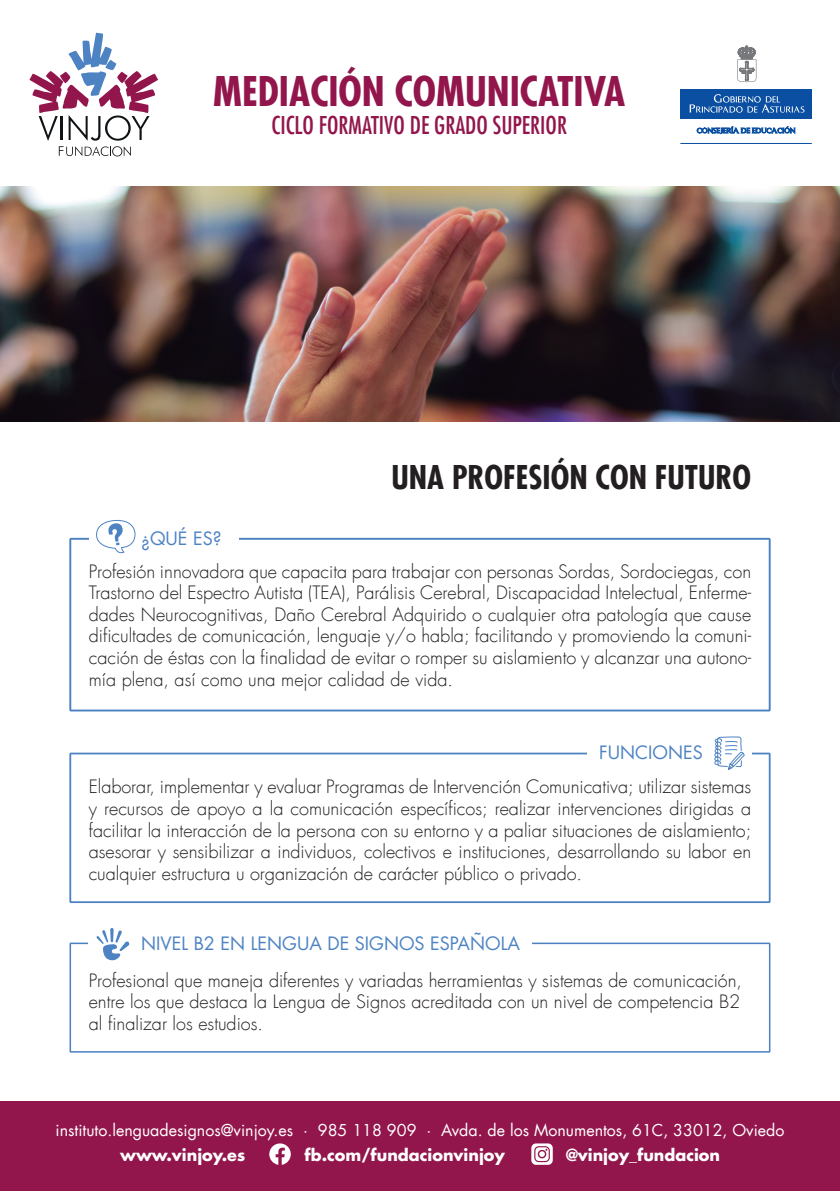
<style>
.page{position:relative;width:840px;height:1191px;background:#fff}
.page>*{position:absolute;margin:0;border:0;box-sizing:border-box;transform-origin:0 0}
.t1{font:700 condensed 40px "Futura LT";color:#92164c}
.t2{font:700 condensed 32px "Futura LT";color:#231f20}
.t3{font:condensed 24px "Futura LT";color:#92164c}
.t4{font:300 18px/21.6px "Futura LT";color:#231f20;text-align:justify}
.t5{font:18px "Futura LT";color:#4d83c3}
.t6{font:16px "Futura LT";color:#fff}
.t7{font:700 16px "Futura LT";color:#fff}
</style>
<div class="page">
<img style="left:0;top:187px;width:839px;height:234px">
<div style="left:0;top:1101px;width:839px;height:90px;background:#92164c"></div>
<svg style="left:696px;top:126px;width:98px;height:8px"></svg>
<div style="left:680px;top:89px;width:131px;height:30px;background:#0a4fa2"></div>
<svg style="left:737px;top:46px;width:19px;height:37px"></svg>
<svg style="left:689px;top:94px;width:115px;height:19px"></svg>
<hr style="left:680px;top:143px;width:131px;height:1px;background:#0a4fa2">
<svg style="left:29px;top:33px;width:129px;height:123px"></svg>
<div style="left:69px;top:538px;width:701px;height:173px;border:2px solid #4d83c3"></div>
<div style="left:69px;top:752px;width:701px;height:151px;border:2px solid #4d83c3"></div>
<div style="left:89px;top:526px;width:149px;height:24px;background:#fff"></div>
<div style="left:587px;top:745px;width:164px;height:23px;background:#fff"></div>
<div style="left:69px;top:942px;width:701px;height:110px;border:2px solid #4d83c3"></div>
<div style="left:88px;top:932px;width:443px;height:24px;background:#fff"></div>
<svg style="left:96px;top:520px;width:39px;height:33px"></svg>
<svg style="left:714px;top:736px;width:30px;height:34px"></svg>
<svg style="left:96px;top:928px;width:33px;height:32px"></svg>
<svg style="left:269px;top:1143px;width:21px;height:21px"></svg>
<svg style="left:531px;top:1143px;width:21px;height:21px"></svg>
<h1 class="t1" style="left:213px;top:66px;width:413px">MEDIACIÓN COMUNICATIVA</h1>
<h3 class="t3" style="left:271px;top:111px;width:297px">CICLO FORMATIVO DE GRADO SUPERIOR</h3>
<p class="t5" style="left:141px;top:526px;width:82px">¿QUÉ ES?</p>
<h2 class="t2" style="left:391px;top:457px;width:361px">UNA PROFESIÓN CON FUTURO</h2>
<p class="t4" style="left:89px;top:561px;width:663px">Profesión innovadora que capacita para trabajar con personas Sordas, Sordociegas, con Trastorno del Espectro Autista (TEA), Parálisis Cerebral, Discapacidad Intelectual, Enferme&shy;dades Neurocognitivas, Daño Cerebral Adquirido o cualquier otra patología que cause dificultades de comunicación, lenguaje y/o habla; facilitando y promoviendo la comuni&shy;cación de éstas con la finalidad de evitar o romper su aislamiento y alcanzar una autono&shy;mía plena, así como una mejor calidad de vida.</p>
<p class="t5" style="left:599px;top:741px;width:105px">FUNCIONES</p>
<p class="t4" style="left:89px;top:776px;width:663px">Elaborar, implementar y evaluar Programas de Intervención Comunicativa; utilizar sistemas y recursos de apoyo a la comunicación específicos; realizar intervenciones dirigidas a facilitar la interacción de la persona con su entorno y a paliar situaciones de aislamiento; asesorar y sensibilizar a individuos, colectivos e instituciones, desarrollando su labor en cualquier estructura u organización de carácter público o privado.</p>
<p class="t5" style="left:141px;top:931px;width:380px">NIVEL B2 EN LENGUA DE SIGNOS ESPAÑOLA</p>
<p class="t4" style="left:89px;top:969px;width:654px">Profesional que maneja diferentes y variadas herramientas y sistemas de comunicación, entre los que destaca la Lengua de Signos acreditada con un nivel de competencia B2 al finalizar los estudios.</p>
<p class="t6" style="left:55px;top:1119px;width:730px">instituto.lenguadesignos@vinjoy.es · 985 118 909 · Avda. de los Monumentos, 61C, 33012, Oviedo</p>
<p class="t7" style="left:120px;top:1144px;width:127px">www.vinjoy.es</p>
<p class="t7" style="left:304px;top:1144px;width:202px">fb.com/fundacionvinjoy</p>
<p class="t7" style="left:565px;top:1144px;width:155px">@vinjoy_fundacion</p>
</div>
